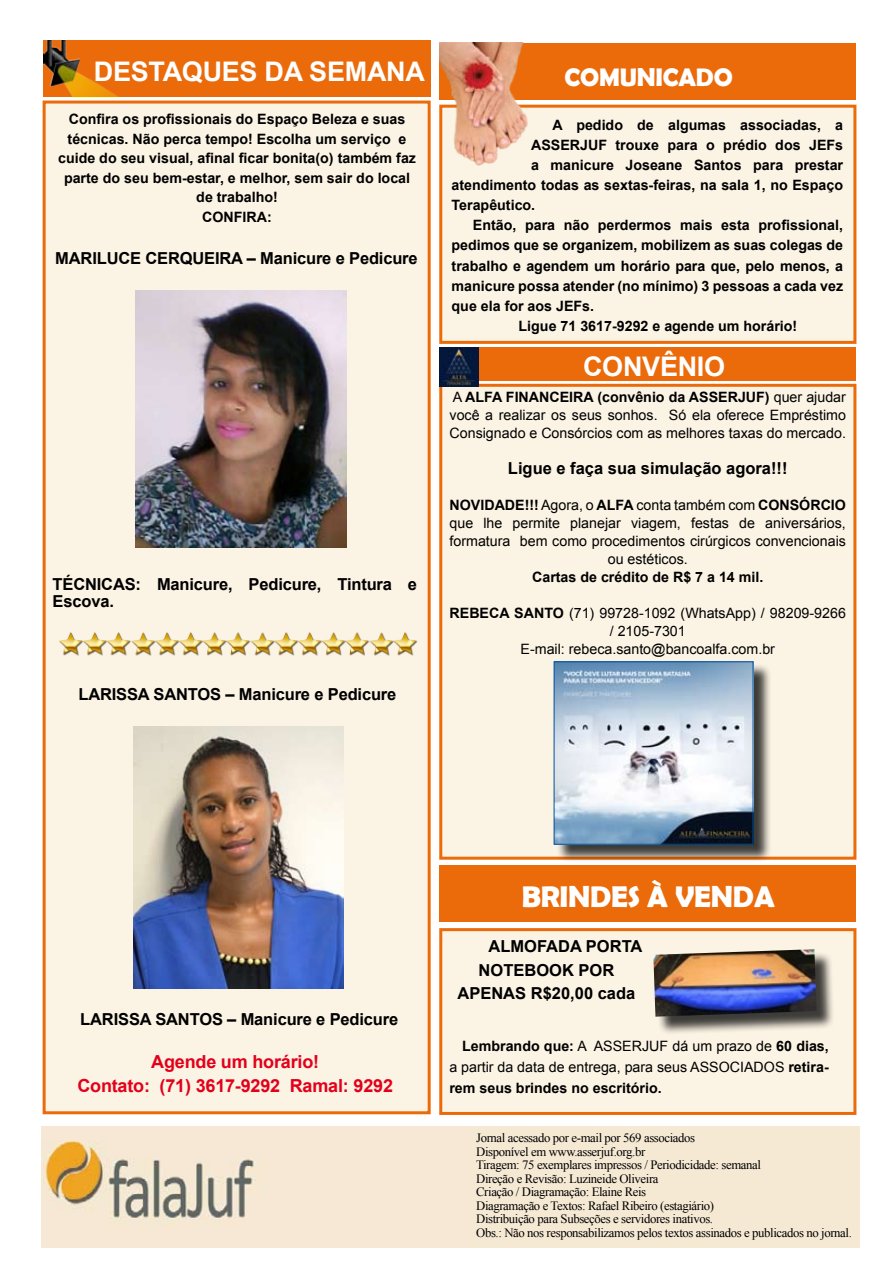
<style>
.page{position:relative;width:893px;height:1263px;background:#fff}
.page>*{position:absolute;margin:0;border:0;box-sizing:border-box;transform-origin:0 0}
.t1{font:700 30px "Berlin Sans FB Demi";letter-spacing:-.01em;color:#fff}
.t2{font:700 27px "Arial";letter-spacing:-.01em;color:#fff}
.t3{font:700 25.5px "Berlin Sans FB Demi";letter-spacing:-.01em;color:#fff}
.t4{font:700 18px/24px "Arial";letter-spacing:-.01em;color:#e2001a;text-align:center}
.t5{font:700 16.5px/16.5px "Arial";letter-spacing:-.01em;color:#000}
.t6{font:700 14.25px/19.5px "Arial";color:#000;text-align:center}
.t7{font:14.25px/18px "Arial";color:#000;text-align:justify}
.t8{font:12.75px/13.5px "Times New Roman";letter-spacing:-.03em;color:#000}
.s1{font-weight:700}
</style>
<div class="page">
<div style="left:439px;top:865px;width:417px;height:56px;background:#eb6a0a"></div>
<div style="left:439px;top:43px;width:417px;height:56px;background:#eb6a0a"></div>
<div style="left:439px;top:348px;width:417px;height:33px;background:#eb6a0a"></div>
<div style="left:469px;top:1126px;width:390px;height:122px;background:#f6e9d4"></div>
<img style="left:41px;top:1126px;width:428px;height:122px">
<div style="left:439px;top:928px;width:417px;height:187px;background:#fbf3e4;border:3px solid #eb6a0a"></div>
<div style="left:439px;top:105px;width:417px;height:239px;background:#fbf3e4;border:3px solid #eb6a0a"></div>
<div style="left:439px;top:384px;width:417px;height:476px;background:#fbf3e4;border:3px solid #eb6a0a"></div>
<div style="left:43px;top:101px;width:388px;height:1013px;background:#fbf3e4;border:3px solid #eb6a0a"></div>
<div style="left:44px;top:40px;width:387px;height:57px;background:#eb6a0a"></div>
<img style="left:44px;top:40px;width:75px;height:57px">
<img style="left:135px;top:291px;width:211px;height:257px">
<img style="left:60px;top:632px;width:357px;height:24px">
<img style="left:133px;top:726px;width:211px;height:263px">
<div style="left:656px;top:951px;width:185px;height:91px;background:#000;opacity:.75"></div>
<img style="left:653px;top:949px;width:163px;height:68px">
<img style="left:439px;top:43px;width:92px;height:123px">
<div style="left:556px;top:664px;width:222px;height:205px;background:#000;opacity:.75"></div>
<img style="left:556px;top:663px;width:195px;height:180px">
<div style="left:554px;top:661px;width:199px;height:184px;border:1px solid #00519c"></div>
<img style="left:440px;top:348px;width:38px;height:39px">
<h2 class="t2" style="left:94px;top:53px;width:333px">DESTAQUES DA SEMANA</h2>
<p class="t6" style="left:58px;top:110px;width:359px">Confira os profissionais do Espaço Beleza e suas técnicas. Não perca tempo! Escolha um serviço e cuide do seu visual, afinal ficar bonita(o) também faz parte do seu bem-estar, e melhor, sem sair do local de trabalho!<br>CONFIRA:</p>
<p class="t5" style="left:55px;top:251px;width:364px">MARILUCE CERQUEIRA – Manicure e Pedicure</p>
<p class="t5" style="left:53px;top:577px;width:366px">TÉCNICAS: Manicure, Pedicure, Tintura e<br>Escova.</p>
<p class="t5" style="left:78px;top:686px;width:319px">LARISSA SANTOS – Manicure e Pedicure</p>
<h3 class="t3" style="left:565px;top:62px;width:170px">COMUNICADO</h3>
<p class="t6" style="left:552px;top:115px;width:292px">A pedido de algumas associadas, a</p>
<p class="t6" style="left:531px;top:136px;width:314px">ASSERJUF trouxe para o prédio dos JEFs</p>
<p class="t6" style="left:531px;top:156px;width:314px">a manicure Joseane Santos para prestar</p>
<p class="t6" style="left:452px;top:176px;width:393px">atendimento todas as sextas-feiras, na sala 1, no Espaço</p>
<p class="t6" style="left:452px;top:196px;width:85px">Terapêutico.</p>
<p class="t6" style="left:473px;top:216px;width:372px">Então, para não perdermos mais esta profissional,</p>
<p class="t6" style="left:452px;top:236px;width:393px">pedimos que se organizem, mobilizem as suas colegas de</p>
<p class="t6" style="left:452px;top:256px;width:393px">trabalho e agendem um horário para que, pelo menos, a</p>
<p class="t6" style="left:452px;top:276px;width:393px">manicure possa atender (no mínimo) 3 pessoas a cada vez</p>
<p class="t6" style="left:452px;top:296px;width:144px">que ela for aos JEFs.</p>
<p class="t6" style="left:519px;top:317px;width:280px">Ligue 71 3617-9292 e agende um horário!</p>
<h2 class="t2" style="left:583px;top:349px;width:144px">CONVÊNIO</h2>
<p class="t7" style="left:450px;top:388px;width:398px">A <span class="s1">ALFA FINANCEIRA (convênio da ASSERJUF)</span> quer ajudar você a realizar os seus sonhos. Só ela oferece Empréstimo Consignado e Consórcios com as melhores taxas do mercado.</p>
<p class="t5" style="left:508px;top:460px;width:281px">Ligue e faça sua simulação agora!!!</p>
<p class="t7" style="left:450px;top:496px;width:398px;text-align:center"><span class="s1">NOVIDADE!!!</span> Agora, o <span class="s1">ALFA</span> conta também com <span class="s1">CONSÓRCIO </span>que lhe permite planejar viagem, festas de aniversários, formatura bem como procedimentos cirúrgicos convencionais ou estéticos.</p>
<p class="t6" style="left:532px;top:567px;width:233px">Cartas de crédito de R$ 7 a 14 mil.</p>
<p class="t7" style="left:450px;top:604px;width:398px;text-align:center"><span class="s1">REBECA SANTO</span> (71) 99728-1092 (WhatsApp) / 98209-9266 / 2105-7301<br>E-mail: rebeca.santo@bancoalfa.com.br</p>
<p class="t5" style="left:80px;top:1011px;width:319px">LARISSA SANTOS – Manicure e Pedicure</p>
<p class="t4" style="left:77px;top:1050px;width:317px">Agende um horário!<br>Contato: (71) 3617-9292 Ramal: 9292</p>
<h1 class="t1" style="left:522px;top:879px;width:254px">BRINDES À VENDA</h1>
<p class="t5" style="left:488px;top:938px;width:155px">ALMOFADA PORTA</p>
<p class="t5" style="left:479px;top:962px;width:137px">NOTEBOOK POR</p>
<p class="t5" style="left:457px;top:986px;width:179px">APENAS R$20,00 cada</p>
<p class="t7" style="left:449px;top:1036px;width:381px;line-height:21px;text-indent:13px"><span class="s1">Lembrando que:</span> A ASSERJUF dá um prazo de <span class="s1">60 dias, </span>a partir da data de entrega, para seus ASSOCIADOS <span class="s1">retira&shy;rem seus brindes no escritório.</span></p>
<p class="t8" style="left:476px;top:1131px;width:377px">Jornal acessado por e-mail por 569 associados<br>Disponível em www.asserjuf.org.br<br>Tiragem: 75 exemplares impressos / Periodicidade: semanal<br>Direção e Revisão: Luzineide Oliveira<br>Criação / Diagramação: Elaine Reis<br>Diagramação e Textos: Rafael Ribeiro (estagiário)<br>Distribuição para Subseções e servidores inativos.<br>Obs.: Não nos responsabilizamos pelos textos assinados e publicados no jornal.</p>
</div>
